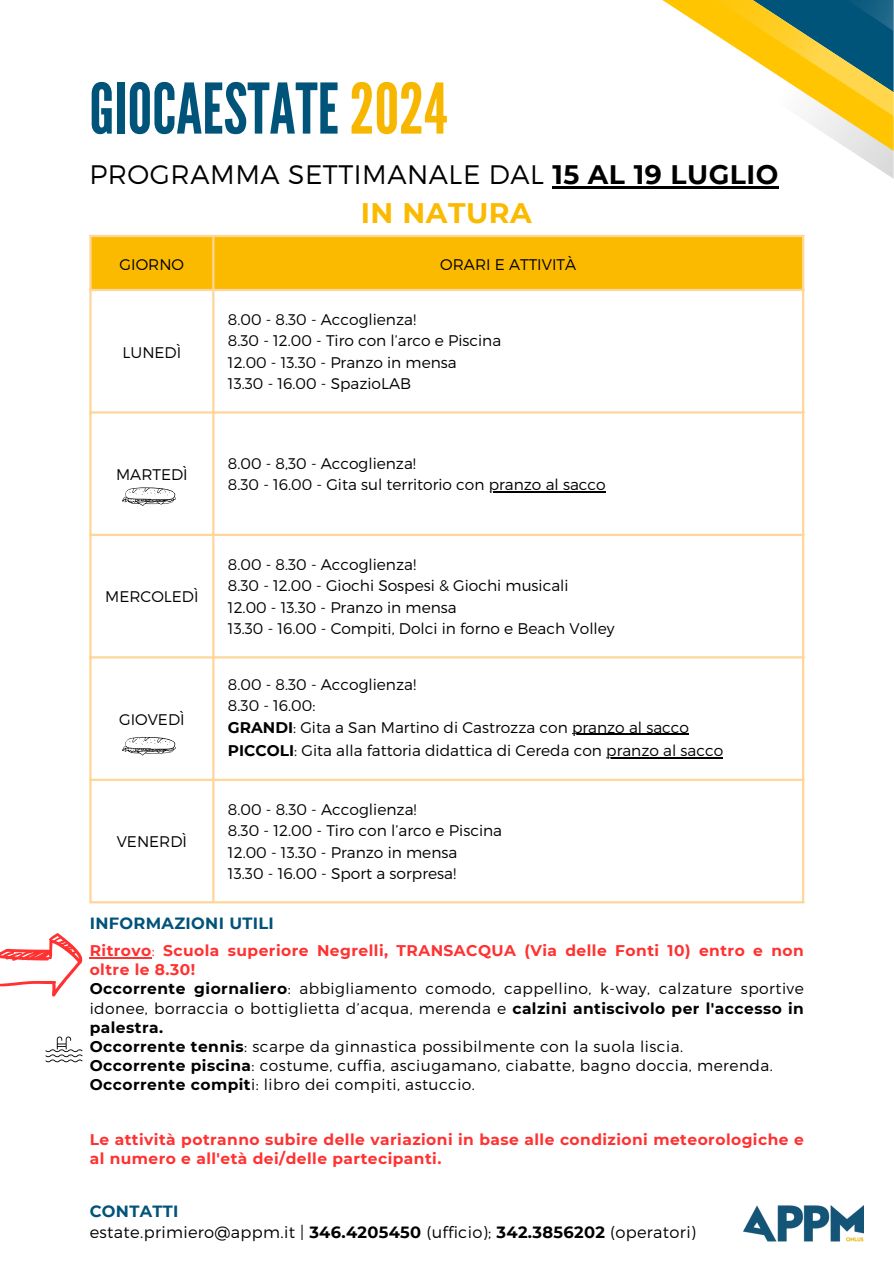
<style>
.page{position:relative;width:894px;height:1264px;background:#fff}
.page>*{position:absolute;margin:0;border:0;box-sizing:border-box;transform-origin:0 0}
.t1{font:69.6px "League Gothic";color:#005379}
.t2{font:700 28.2px "Montserrat";letter-spacing:.02em;color:#fbba00}
.t3{font:300 26.7px "Montserrat";letter-spacing:.02em;color:#000}
.t4{font:300 16.2px "Montserrat";letter-spacing:.02em;color:#000}
.t5{font:700 16.2px "Montserrat";letter-spacing:.02em;color:#005379}
.t6{font:300 15.45px/19.2px "Montserrat";color:#000;text-align:justify}
.t7{font:700 15.45px/19.2px "Montserrat";letter-spacing:.03em;color:#ff3131}
.t8{font:300 15.45px "Montserrat";letter-spacing:.03em;color:#000}
.s1{color:#f7b700}
.s2{font-weight:700}
.s3{font-weight:300}
</style>
<div class="page">
<svg style="left:852px;top:151px;width:41px;height:27px"></svg>
<svg style="left:662px;top:0;width:231px;height:151px"></svg>
<div style="left:92px;top:237px;width:709px;height:52px;background:#fbba00"></div>
<svg style="left:92px;top:291px;width:709px;height:610px"></svg>
<hr style="left:488px;top:491px;width:117px;height:1px;background:#000">
<hr style="left:572px;top:734px;width:116px;height:1px;background:#000">
<hr style="left:606px;top:757px;width:117px;height:1px;background:#000">
<hr style="left:89px;top:237px;width:3px;height:664px;background:#ffd699">
<hr style="left:212px;top:237px;width:2px;height:664px;background:#ffd699">
<hr style="left:801px;top:237px;width:3px;height:664px;background:#ffd699">
<hr style="left:89px;top:235px;width:715px;height:2px;background:#ffd699">
<hr style="left:89px;top:289px;width:715px;height:2px;background:#ffd699">
<hr style="left:89px;top:411px;width:715px;height:2px;background:#ffd699">
<hr style="left:89px;top:534px;width:715px;height:2px;background:#ffd699">
<hr style="left:89px;top:656px;width:715px;height:2px;background:#ffd699">
<hr style="left:89px;top:778px;width:715px;height:3px;background:#ffd699">
<hr style="left:89px;top:901px;width:715px;height:2px;background:#ffd699">
<img style="left:743px;top:1205px;width:120px;height:36px">
<svg style="left:45px;top:1036px;width:37px;height:26px"></svg>
<hr style="left:90px;top:957px;width:62px;height:1px;background:#ff3131">
<svg style="left:119px;top:717px;width:60px;height:59px"></svg>
<svg style="left:119px;top:468px;width:60px;height:59px"></svg>
<hr style="left:552px;top:186px;width:226px;height:2px;background:#000">
<svg style="left:0;top:933px;width:82px;height:63px"></svg>
<p class="t1" style="left:89px;top:68px;width:359px">GIOCAESTATE<span class="s1">2024</span></p>
<h4 class="t3" style="left:89px;top:157px;width:690px">PROGRAMMA SETTIMANALE DAL <span class="s2">15 AL 19 LUGLIO</span></h4>
<h4 class="t2" style="left:360px;top:196px;width:173px">IN NATURA</h4>
<p class="t6" style="left:120px;top:254px;width:66px">GIORNO</p>
<p class="t6" style="left:440px;top:254px;width:137px">ORARI E ATTIVITÀ</p>
<h1 class="t6" style="left:122px;top:341px;width:60px">LUNEDÌ</h1>
<p class="t6" style="left:116px;top:464px;width:73px">MARTEDÌ</p>
<p class="t6" style="left:105px;top:586px;width:95px">MERCOLEDÌ</p>
<p class="t6" style="left:119px;top:709px;width:67px">GIOVEDÌ</p>
<h2 class="t6" style="left:228px;top:309px;width:189px">8.00 - 8.30 - Accoglienza!</h2>
<p class="t6" style="left:228px;top:330px;width:275px">8.30 - 12.00 - Tiro con l’arco e Piscina</p>
<p class="t6" style="left:228px;top:352px;width:230px">12.00 - 13.30 - Pranzo in mensa</p>
<p class="t6" style="left:228px;top:373px;width:185px">13.30 - 16.00 - SpazioLAB</p>
<p class="t6" style="left:228px;top:453px;width:189px">8.00 - 8,30 - Accoglienza!</p>
<p class="t6" style="left:228px;top:474px;width:379px">8.30 - 16.00 - Gita sul territorio con pranzo al sacco</p>
<p class="t6" style="left:228px;top:554px;width:189px">8.00 - 8.30 - Accoglienza!</p>
<p class="t6" style="left:228px;top:575px;width:342px">8.30 - 12.00 - Giochi Sospesi &amp; Giochi musicali</p>
<p class="t6" style="left:228px;top:596px;width:230px">12.00 - 13.30 - Pranzo in mensa</p>
<p class="t6" style="left:228px;top:618px;width:388px">13.30 - 16.00 - Compiti, Dolci in forno e Beach Volley</p>
<p class="t6" style="left:228px;top:674px;width:189px">8.00 - 8.30 - Accoglienza!</p>
<p class="t6" style="left:228px;top:695px;width:89px">8.30 - 16.00:</p>
<p class="t6" style="left:228px;top:717px;width:462px"><span class="s2">GRANDI</span>: Gita a San Martino di Castrozza con pranzo al sacco</p>
<p class="t6" style="left:228px;top:740px;width:496px"><span class="s2">PICCOLI</span>: Gita alla fattoria didattica di Cereda con pranzo al sacco</p>
<p class="t6" style="left:228px;top:798px;width:190px">8.00 - 8.30 - Accoglienza!</p>
<p class="t6" style="left:228px;top:820px;width:276px">8.30 - 12.00 - Tiro con l’arco e Piscina</p>
<p class="t6" style="left:228px;top:841px;width:231px">12.00 - 13.30 - Pranzo in mensa</p>
<p class="t6" style="left:228px;top:863px;width:230px">13.30 - 16.00 - Sport a sorpresa!</p>
<p class="t5" style="left:90px;top:913px;width:186px">INFORMAZIONI UTILI</p>
<p class="t7" style="left:90px;top:941px;width:715px">Ritrovo<span class="s3">:</span> Scuola superiore Negrelli, TRANSACQUA (Via delle Fonti 10) entro e non oltre le 8.30!</p>
<p class="t6" style="left:90px;top:978px;width:715px"><span class="s2">Occorrente giornaliero</span>: abbigliamento comodo, cappellino, k-way, calzature sportive idonee, borraccia o bottiglietta d’acqua, merenda e <span class="s2">calzini antiscivolo per l'accesso in palestra.</span></p>
<h3 class="t8" style="left:90px;top:1036px;width:594px"><span class="s2">Occorrente tennis</span>: scarpe da ginnastica possibilmente con la suola liscia.</h3>
<p class="t8" style="left:90px;top:1055px;width:684px"><span class="s2">Occorrente piscina</span>: costume, cuffia, asciugamano, ciabatte, bagno doccia, merenda.</p>
<p class="t8" style="left:90px;top:1074px;width:386px"><span class="s2">Occorrente compit</span>i: libro dei compiti, astuccio.</p>
<p class="t7" style="left:90px;top:1130px;width:715px">Le attività potranno subire delle variazioni in base alle condizioni meteorologiche e al numero e all'età dei/delle partecipanti.</p>
<p class="t5" style="left:90px;top:1201px;width:90px">CONTATTI</p>
<p class="t4" style="left:90px;top:1221px;width:607px">estate.primiero@appm.it | <span class="s2">346.4205450</span> (ufficio); <span class="s2">342.3856202</span> (operatori)</p>
<p class="t6" style="left:117px;top:831px;width:72px">VENERDÌ</p>
</div>
